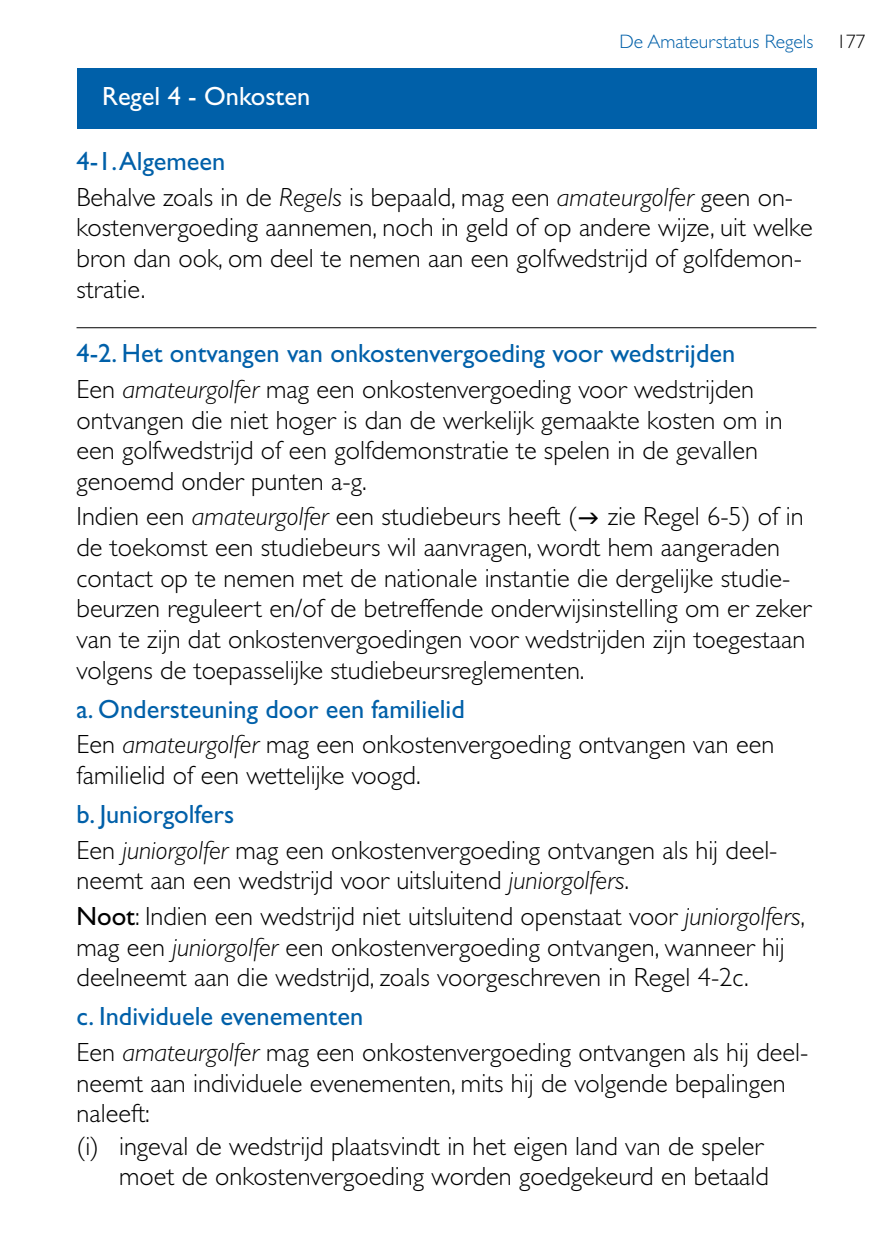
<style>
.page{position:relative;width:893px;height:1259px;background:#fff}
.page>*{position:absolute;margin:0;border:0;box-sizing:border-box;transform-origin:0 0}
.t1{font:300 26.4px/30.6px "Gill Sans";color:#000}
.t2{font:26.4px/35.7px "Gill Sans";color:#0060a9}
.t3{font:26.4px "Gill Sans";color:#fff}
.t4{font:300 19.5px "Gill Sans";color:#0060a9}
.s1{color:#000}
.s2{font-weight:400;color:#0060a9}
.s3{font-style:italic}
.s4{font-weight:300;color:#000}
.s5{font-weight:300;font-style:italic;color:#000}
.s6{font-weight:400}
</style>
<div class="page">
<div style="left:77px;top:68px;width:739px;height:60px;background:#0060a9"></div>
<hr style="left:77px;top:327px;width:739px;height:1px;background:#000">
<p class="t3" style="left:102px;top:81px;width:210px">Regel 4 - Onkosten</p>
<p class="t4" style="left:619px;top:31px;width:248px">De Amateurstatus Regels <span class="s1">177</span></p>
<p class="t1" style="left:77px;top:143px;width:718px;line-height:35.7px"><span class="s2">4-1. Algemeen<br></span>Behalve zoals in de <span class="s3">Regels</span> is bepaald, mag een <span class="s3">amateurgolfer</span> geen on-</p>
<p class="t1" style="left:77px;top:212px;width:738px">kostenvergoeding aannemen, noch in geld of op andere wijze, uit welke bron dan ook, om deel te nemen aan een golfwedstrijd of golfdemon&shy;stratie.</p>
<p class="t2" style="left:77px;top:335px;width:679px">4-2. Het ontvangen van onkostenvergoeding voor wedstrijden<br><span class="s4">Een</span> <span class="s5">amateurgolfer</span> <span class="s4">mag een onkostenvergoeding voor wedstrijden</span></p>
<p class="t1" style="left:77px;top:404px;width:708px">ontvangen die niet hoger is dan de werkelijk gemaakte kosten om in een golfwedstrijd of een golfdemonstratie te spelen in de gevallen genoemd onder punten a-g.</p>
<p class="t1" style="left:77px;top:501px;width:736px">Indien een <span class="s3">amateurgolfer</span> een studiebeurs heeft ( zie Regel 6-5) of in de toekomst een studiebeurs wil aanvragen, wordt hem aangeraden contact op te nemen met de nationale instantie die dergelijke studie&shy;beurzen reguleert en/of de betreffende onderwijsinstelling om er zeker van te zijn dat onkostenvergoedingen voor wedstrijden zijn toegestaan volgens de toepasselijke studiebeursreglementen.</p>
<p class="t1" style="left:77px;top:691px;width:699px;line-height:35.7px"><span class="s2">a. Ondersteuning door een familielid<br></span>Een <span class="s3">amateurgolfer</span> mag een onkostenvergoeding ontvangen van een</p>
<p class="t1" style="left:77px;top:760px;width:346px">familielid of een wettelijke voogd.</p>
<p class="t1" style="left:77px;top:796px;width:702px;line-height:35.7px"><span class="s2">b. Juniorgolfers<br></span>Een <span class="s3">juniorgolfer</span> mag een onkostenvergoeding ontvangen als hij deel-</p>
<p class="t1" style="left:77px;top:862px;width:730px;line-height:35.7px">neemt aan een wedstrijd voor uitsluitend <span class="s3">juniorgolfers</span>.<br><span class="s6">Noot</span>: Indien een wedstrijd niet uitsluitend openstaat voor <span class="s3">juniorgolfers</span>,</p>
<p class="t1" style="left:77px;top:931px;width:710px">mag een <span class="s3">juniorgolfer</span> een onkostenvergoeding ontvangen, wanneer hij deelneemt aan die wedstrijd, zoals voorgeschreven in Regel 4-2c.</p>
<p class="t1" style="left:77px;top:998px;width:733px;line-height:35.7px"><span class="s2">c. Individuele evenementen<br></span>Een <span class="s3">amateurgolfer</span> mag een onkostenvergoeding ontvangen als hij deel-</p>
<p class="t1" style="left:77px;top:1067px;width:711px">neemt aan individuele evenementen, mits hij de volgende bepalingen</p>
<p class="t1" style="left:77px;top:1098px;width:75px">naleeft:</p>
<p class="t1" style="left:77px;top:1130px;width:688px">(i) ingeval de wedstrijd plaatsvindt in het eigen land van de speler</p>
<p class="t1" style="left:119px;top:1161px;width:651px">moet de onkostenvergoeding worden goedgekeurd en betaald</p>
</div>
